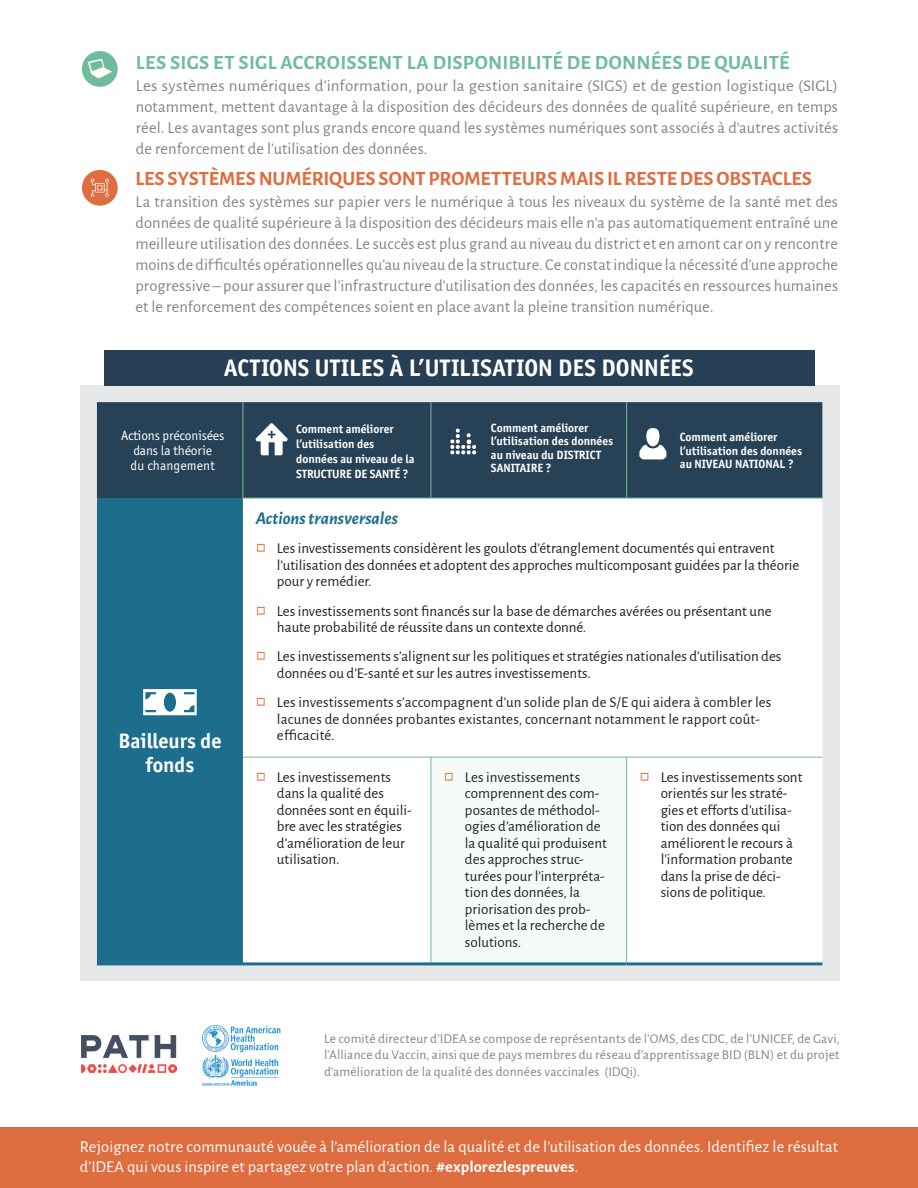
<style>
.page{position:relative;width:918px;height:1188px;background:#fff}
.page>*{position:absolute;margin:0;border:0;box-sizing:border-box;transform-origin:0 0}
.t1{font:700 24px "Officina Sans ITC Pro";letter-spacing:.005em;color:#fff}
.IDEA_body{font:700 21px/24px "Officina Sans ITC Pro";color:#fff;text-align:center}
.t2{font:700 20.4px "Alegreya Sans";letter-spacing:-.005em;color:#de6d40}
.t3{font:700 20.4px "Alegreya Sans";letter-spacing:.015em;color:#6fbc9d}
.IDEA-Table_body_SMAL{font:italic 700 18px "Alegreya Sans";color:#1c6e8c}
.t4{font:16.5px/21px "Alegreya Sans";letter-spacing:.005em;color:#818486;text-align:justify}
.t5{font:16.5px/19.5px "Alegreya Sans";letter-spacing:.005em;color:#fff}
.IDEA-Table_bullets_S{font:15px/16.5px "Alegreya Sans";color:#231f20}
.t6{font:13.5px/16.5px "Alegreya Sans";letter-spacing:.01em;color:#818486;text-align:justify}
.IDEA_body-2{font:13.5px/15px "Officina Sans ITC Pro";letter-spacing:-.01em;color:#fff;text-align:center}
.IDEA_body-3{font:700 12px/13.5px "Officina Sans ITC Pro";color:#fff}
.s1{font-size:22.5px;color:#dd6e42}
.s2{font-weight:700}
</style>
<div class="page">
<div style="left:82px;top:51px;width:36px;height:36px;background:#6fbc9d;border-radius:50%"></div>
<div style="left:82px;top:170px;width:36px;height:36px;background:#de6d40;border-radius:50%"></div>
<svg style="left:91px;top:179px;width:18px;height:18px"></svg>
<svg style="left:88px;top:59px;width:23px;height:19px"></svg>
<div style="left:80px;top:385px;width:759px;height:607px;background:#e6e7e9"></div>
<div style="left:97px;top:402px;width:725px;height:96px;background:#274156"></div>
<div style="left:97px;top:498px;width:146px;height:466px;background:#1c6e8c"></div>
<div style="left:243px;top:499px;width:579px;height:463px;background:#fff"></div>
<div style="left:431px;top:757px;width:196px;height:207px;background:#f5fcf8"></div>
<hr style="left:97px;top:962px;width:146px;height:3px;background:#1c6e8c">
<hr style="left:243px;top:402px;width:1px;height:96px;background:#73ba9b">
<hr style="left:431px;top:402px;width:1px;height:96px;background:#73ba9b">
<hr style="left:626px;top:402px;width:1px;height:96px;background:#73ba9b">
<hr style="left:243px;top:757px;width:188px;height:1px;background:#73ba9b">
<hr style="left:627px;top:757px;width:195px;height:1px;background:#73ba9b">
<hr style="left:431px;top:757px;width:196px;height:1px;background:#73ba9b">
<hr style="left:431px;top:758px;width:1px;height:204px;background:#73ba9b">
<hr style="left:626px;top:758px;width:1px;height:204px;background:#73ba9b">
<hr style="left:243px;top:962px;width:188px;height:3px;background:#1c6e8c">
<hr style="left:431px;top:962px;width:196px;height:3px;background:#1c6e8c">
<hr style="left:627px;top:962px;width:195px;height:3px;background:#1c6e8c">
<hr style="left:243px;top:498px;width:188px;height:1px;background:#73ba9b">
<hr style="left:431px;top:498px;width:196px;height:1px;background:#73ba9b">
<hr style="left:627px;top:498px;width:195px;height:1px;background:#73ba9b">
<svg style="left:256px;top:423px;width:32px;height:32px"></svg>
<svg style="left:450px;top:429px;width:26px;height:25px"></svg>
<div style="left:646px;top:428px;width:13px;height:18px;background:#fff;border-radius:50%"></div>
<svg style="left:639px;top:445px;width:27px;height:14px"></svg>
<svg style="left:143px;top:689px;width:54px;height:26px"></svg>
<div style="left:0;top:1127px;width:918px;height:61px;background:#de6d40"></div>
<div style="left:104px;top:350px;width:710px;height:35px;background:#263f55"></div>
<div style="left:62px;top:981px;width:792px;height:16px;background:#fff"></div>
<img style="left:82px;top:1036px;width:95px;height:36px">
<img style="left:202px;top:1025px;width:79px;height:61px">
<p class="t3" style="left:136px;top:48px;width:655px">LES SIGS ET SIGL ACCROISSENT LA DISPONIBILITÉ DE DONNÉES DE QUALITÉ</p>
<p class="t4" style="left:136px;top:74px;width:704px">Les systèmes numériques d’information, pour la gestion sanitaire (SIGS) et de gestion logistique (SIGL) notamment, mettent davantage à la disposition des décideurs des données de qualité supérieure, en temps réel. Les avantages sont plus grands encore quand les systèmes numériques sont associés à d’autres activités de renforcement de l’utilisation des données.</p>
<p class="t2" style="left:135px;top:163px;width:678px">LES SYSTÈMES NUMÉRIQUES SONT PROMETTEURS MAIS IL RESTE DES OBSTACLES</p>
<p class="t4" style="left:135px;top:190px;width:704px">La transition des systèmes sur papier vers le numérique à tous les niveaux du système de la santé met des données de qualité supérieure à la disposition des décideurs mais elle n’a pas automatiquement entraîné une meilleure utilisation des données. Le succès est plus grand au niveau du district et en amont car on y rencontre moins de difficultés opérationnelles qu’au niveau de la structure. Ce constat indique la nécessité d’une approche progressive – pour assurer que l’infrastructure d’utilisation des données, les capacités en ressources humaines et le renforcement des compétences soient en place avant la pleine transition numérique.</p>
<p class="t1" style="left:224px;top:353px;width:471px">ACTIONS UTILES À L’UTILISATION DES DONNÉES</p>
<p class="IDEA_body-2" style="left:121px;top:428px;width:105px">Actions préconisées dans la théorie<br>du changement</p>
<p class="IDEA_body-3" style="left:296px;top:421px;width:120px;line-height:15px">Comment améliorer l’utilisation des données au niveau de la<br>STRUCTURE DE SANTÉ ?</p>
<p class="IDEA_body-3" style="left:491px;top:421px;width:124px">Comment améliorer l’utilisation des données au niveau du DISTRICT<br>SANITAIRE ?</p>
<p class="IDEA_body-3" style="left:680px;top:431px;width:124px">Comment améliorer l’utilisation des données au NIVEAU NATIONAL ?</p>
<p class="IDEA_body" style="left:118px;top:728px;width:105px">Bailleurs de fonds</p>
<p class="IDEA-Table_body_SMAL" style="left:256px;top:505px;width:144px">Actions transversales</p>
<p class="IDEA-Table_bullets_S" style="left:277px;top:540px;width:524px;text-indent:-21px"><span class="s1">□</span> Les investissements considèrent les goulots d’étranglement documentés qui entravent l’utilisation des données et adoptent des approches multicomposant guidées par la théorie pour y remédier.</p>
<p class="IDEA-Table_bullets_S" style="left:277px;top:602px;width:496px;text-indent:-21px"><span class="s1">□</span> Les investissements sont financés sur la base de démarches avérées ou présentant une haute probabilité de réussite dans un contexte donné.</p>
<p class="IDEA-Table_bullets_S" style="left:277px;top:648px;width:506px;text-indent:-21px"><span class="s1">□</span> Les investissements s’alignent sur les politiques et stratégies nationales d’utilisation des données ou d’E-santé et sur les autres investissements.</p>
<p class="IDEA-Table_bullets_S" style="left:277px;top:693px;width:496px;text-indent:-21px"><span class="s1">□</span> Les investissements s’accompagnent d’un solide plan de S/E qui aidera à combler les lacunes de données probantes existantes, concernant notamment le rapport coût&shy;efficacité.</p>
<p class="IDEA-Table_bullets_S" style="left:277px;top:768px;width:136px;text-indent:-21px"><span class="s1">□</span> Les investissements dans la qualité des données sont en équili&shy;bre avec les stratégies d’amélioration de leur utilisation.</p>
<p class="IDEA-Table_bullets_S" style="left:465px;top:768px;width:144px;text-indent:-21px"><span class="s1">□</span> Les investissements comprennent des com&shy;posantes de méthodol&shy;ogies d’amélioration de la qualité qui produisent des approches struc&shy;turées pour l’interpréta&shy;tion des données, la priorisation des prob&shy;lèmes et la recherche de solutions.</p>
<p class="IDEA-Table_bullets_S" style="left:661px;top:768px;width:143px;text-indent:-21px"><span class="s1">□</span> Les investissements sont orientés sur les straté&shy;gies et efforts d’utilisa&shy;tion des données qui améliorent le recours à l’information probante dans la prise de déci&shy;sions de politique.</p>
<p class="t6" style="left:324px;top:1029px;width:517px">Le comité directeur d’IDEA se compose de représentants de l’OMS, des CDC, de l’UNICEF, de Gavi, l’Alliance du Vaccin, ainsi que de pays membres du réseau d’apprentissage BID (BLN) et du projet d’amélioration de la qualité des données vaccinales (IDQi).</p>
<p class="t5" style="left:80px;top:1136px;width:760px">Rejoignez notre communauté vouée à l’amélioration de la qualité et de l’utilisation des données. Identifiez le résultat d’IDEA qui vous inspire et partagez votre plan d’action. <span class="s2">#explorezlespreuves</span>.</p>
</div>
